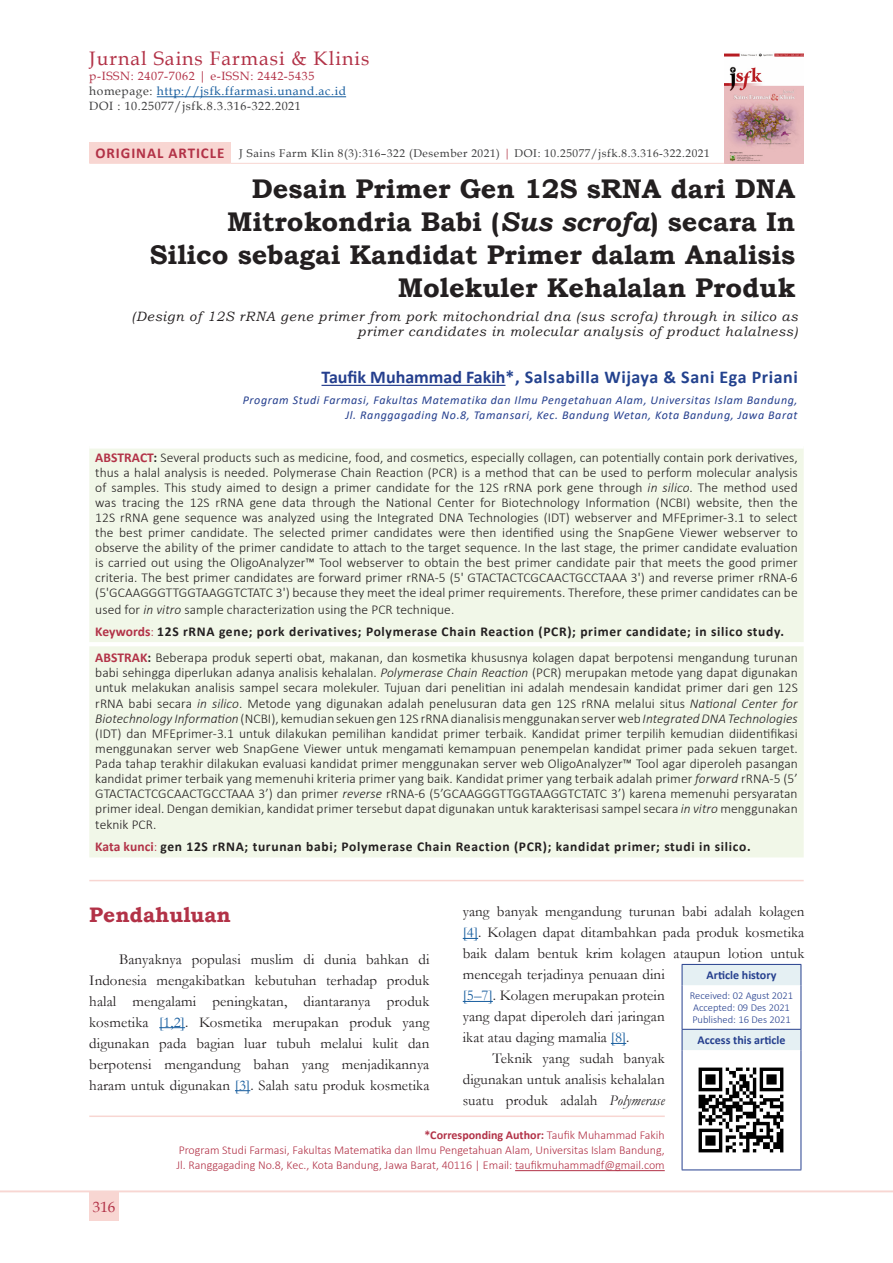
<style>
.page{position:relative;width:893px;height:1263px;background:#fff}
.page>*{position:absolute;margin:0;border:0;box-sizing:border-box;transform-origin:0 0}
.t1{font:700 27px/33px "Bookman Old Style";color:#231f20;text-align:right}
.t2{font:700 21px "Bookman Old Style";color:#b23247}
.t3{font:19.5px "Book Antiqua";letter-spacing:.05em;color:#b23247}
.t4{font:700 18px "Calibri";letter-spacing:.03em;color:#23428e}
.t5{font:15px/21px "Garamond";letter-spacing:.005em;color:#231f20;text-align:justify}
.t6{font:15px "Book Antiqua";color:#b23247}
.t7{font:300 13.5px/15px "Calibri";letter-spacing:.005em;color:#231f20;text-align:justify}
.t8{font:700 13.5px "Calibri";letter-spacing:.05em;color:#231f20}
.t9{font:italic 13.5px/15px "Bookman Old Style";letter-spacing:.05em;color:#231f20;text-align:right}
.t10{font:300 12px "Calibri";color:#b23247}
.t11{font:italic 12px "Calibri";letter-spacing:.05em;color:#253f8e}
.t12{font:12px/15px "Book Antiqua";letter-spacing:.05em;color:#3e3e3f}
.t13{font:700 12px "Calibri";color:#b23247}
.t14{font:700 12px "Calibri";color:#253f8e}
.t15{font:11.25px "Book Antiqua";letter-spacing:.05em;color:#3e3e3f}
.t16{font:300 10.5px "Calibri";color:#253f8e}
.s1{color:#b23247}
.s2{color:#175d9e}
.s3{font-family:"Calibri";font-weight:700;font-size:15px;color:#b23247}
.s4{color:#b84653}
.s5{font-style:italic}
.s6{color:#253f8e}
.s7{font-weight:700;color:#b23247}
.s8{font-weight:700}
.s9{font-weight:300;color:#b23247}
.s10{font-weight:300}
</style>
<div class="page">
<hr style="left:0;top:1191px;width:893px;height:1px;background:#f8d6d2">
<div style="left:89px;top:1191px;width:30px;height:30px;background:#f8d6d2"></div>
<hr style="left:157px;top:96px;width:189px;height:1px;background:#175d9e">
<img style="left:724px;top:53px;width:80px;height:110px">
<div style="left:89px;top:142px;width:142px;height:21px;background:#f8d6d2"></div>
<hr style="left:89px;top:163px;width:142px;height:1px;background:#f8d6d2">
<hr style="left:231px;top:163px;width:493px;height:1px;background:#f8d6d2">
<hr style="left:89px;top:1115px;width:576px;height:2px;background:#f8d6d2">
<svg style="left:159px;top:1027px;width:26px;height:1px"></svg>
<svg style="left:235px;top:1090px;width:15px;height:1px"></svg>
<svg style="left:463px;top:938px;width:15px;height:1px"></svg>
<hr style="left:463px;top:1001px;width:30px;height:1px;background:#175d9e">
<svg style="left:611px;top:1043px;width:15px;height:1px"></svg>
<svg style="left:682px;top:964px;width:120px;height:206px"></svg>
<hr style="left:682px;top:1050px;width:1px;height:119px;background:#253f8e">
<hr style="left:801px;top:1050px;width:1px;height:119px;background:#253f8e">
<hr style="left:682px;top:1169px;width:119px;height:1px;background:#253f8e">
<img style="left:686px;top:1054px;width:110px;height:112px">
<div style="left:89px;top:449px;width:715px;height:193px;background:#f1f7e8"></div>
<hr style="left:321px;top:385px;width:184px;height:1px;background:#253f8e">
<div style="left:89px;top:646px;width:715px;height:211px;background:#f1f7e8"></div>
<hr style="left:515px;top:1170px;width:150px;height:1px;background:#b23247">
<hr style="left:89px;top:880px;width:715px;height:1px;background:#f8d6d2">
<h3 class="t3" style="left:89px;top:45px;width:281px">Jurnal Sains Farmasi &amp; Klinis</h3>
<p class="t12" style="left:89px;top:68px;width:258px"><span class="s1">p-ISSN: 2407-7062 | e-ISSN: 2442-5435 </span>homepage: <span class="s2">http://jsfk.ffarmasi.unand.ac.id<br></span>DOI : 10.25077/jsfk.8.3.316-322.2021</p>
<p class="t15" style="left:96px;top:145px;width:616px"><span class="s3">ORIGINAL ARTICLE</span> J Sains Farm Klin 8(3):316–322 (Desember 2021) <span class="s4">|</span> DOI: 10.25077/jsfk.8.3.316-322.2021</p>
<p class="t1" style="left:150px;top:172px;width:647px">Desain Primer Gen 12S sRNA dari DNA Mitrokondria Babi (<span class="s5">Sus scrofa</span>) secara In Silico sebagai Kandidat Primer dalam Analisis Molekuler Kehalalan Produk</p>
<p class="t9" style="left:132px;top:309px;width:668px">(Design of 12S rRNA gene primer from pork mitochondrial dna (sus scrofa) through in silico as primer candidates in molecular analysis of product halalness)</p>
<p class="t4" style="left:321px;top:365px;width:478px"><span class="s6">Taufik Muhammad Fakih</span>*, Salsabilla Wijaya &amp; Sani Ega Priani</p>
<p class="t11" style="left:243px;top:392px;width:556px">Program Studi Farmasi, Fakultas Matematika dan Ilmu Pengetahuan Alam, Universitas Islam Bandung,</p>
<p class="t11" style="left:345px;top:407px;width:454px">Jl. Ranggagading No.8, Tamansari, Kec. Bandung Wetan, Kota Bandung, Jawa Barat</p>
<p class="t7" style="left:95px;top:450px;width:704px"><span class="s7">ABSTRACT</span><span class="s8">:</span> Several products such as medicine, food, and cosmetics, especially collagen, can potentially contain pork derivatives, thus a halal analysis is needed. Polymerase Chain Reaction (PCR) is a method that can be used to perform molecular analysis of samples. This study aimed to design a primer candidate for the 12S rRNA pork gene through <span class="s5">in silico</span>. The method used was tracing the 12S rRNA gene data through the National Center for Biotechnology Information (NCBI) website, then the 12S rRNA gene sequence was analyzed using the Integrated DNA Technologies (IDT) webserver and MFEprimer-3.1 to select the best primer candidate. The selected primer candidates were then identified using the SnapGene Viewer webserver to observe the ability of the primer candidate to attach to the target sequence. In the last stage, the primer candidate evaluation is carried out using the OligoAnalyzer™ Tool webserver to obtain the best primer candidate pair that meets the good primer criteria. The best primer candidates are forward primer rRNA-5 (5' GTACTACTCGCAACTGCCTAAA 3') and reverse primer rRNA-6 (5'GCAAGGGTTGGTAAGGTCTATC 3') because they meet the ideal primer requirements. Therefore, these primer candidates can be</p>
<p class="t7" style="left:95px;top:602px;width:361px">used for <span class="s5">in vitro</span> sample characterization using the PCR technique.</p>
<p class="t8" style="left:95px;top:622px;width:690px"><span class="s1">Keywords</span><span class="s9">:</span> 12S rRNA gene; pork derivatives; Polymerase Chain Reaction (PCR); primer candidate; in silico study.</p>
<p class="t7" style="left:95px;top:650px;width:704px"><span class="s7">ABSTRAK</span><span class="s8">:</span> Beberapa produk seperti obat, makanan, dan kosmetika khususnya kolagen dapat berpotensi mengandung turunan babi sehingga diperlukan adanya analisis kehalalan. <span class="s5">Polymerase Chain Reaction</span> (PCR) merupakan metode yang dapat digunakan untuk melakukan analisis sampel secara molekuler. Tujuan dari penelitian ini adalah mendesain kandidat primer dari gen 12S rRNA babi secara <span class="s5">in silico</span>. Metode yang digunakan adalah penelusuran data gen 12S rRNA melalui situs <span class="s5">National Center for Biotechnology Information</span> (NCBI), kemudian sekuen gen 12S rRNA dianalisis menggunakan server web <span class="s5">Integrated DNA Technologies </span>(IDT) dan MFEprimer-3.1 untuk dilakukan pemilihan kandidat primer terbaik. Kandidat primer terpilih kemudian diidentifikasi menggunakan server web SnapGene Viewer untuk mengamati kemampuan penempelan kandidat primer pada sekuen target.<br>Pada tahap terakhir dilakukan evaluasi kandidat primer menggunakan server web OligoAnalyzer™ Tool agar diperoleh pasangan kandidat primer terbaik yang memenuhi kriteria primer yang baik. Kandidat primer yang terbaik adalah primer <span class="s5">forward</span> rRNA-5 (5’ GTACTACTCGCAACTGCCTAAA 3’) dan primer <span class="s5">reverse</span> rRNA-6 (5’GCAAGGGTTGGTAAGGTCTATC 3’) karena memenuhi persyaratan primer ideal. Dengan demikian, kandidat primer tersebut dapat digunakan untuk karakterisasi sampel secara <span class="s5">in vitro</span> menggunakan</p>
<p class="t7" style="left:95px;top:817px;width:63px">teknik PCR.</p>
<p class="t8" style="left:95px;top:837px;width:657px"><span class="s1">Kata kunci</span><span class="s9">:</span> gen 12S rRNA; turunan babi; Polymerase Chain Reaction (PCR); kandidat primer; studi in silico.</p>
<p class="t2" style="left:89px;top:899px;width:143px">Pendahuluan</p>
<p class="t5" style="left:89px;top:948px;width:342px;text-indent:30px">Banyaknya populasi muslim di dunia bahkan di Indonesia mengakibatkan kebutuhan terhadap produk halal mengalami peningkatan, diantaranya produk kosmetika <span class="s2">[1,2]</span>. Kosmetika merupakan produk yang digunakan pada bagian luar tubuh melalui kulit dan berpotensi mengandung bahan yang menjadikannya haram untuk digunakan <span class="s2">[3]</span>. Salah satu produk kosmetika</p>
<p class="t5" style="left:463px;top:901px;width:343px;text-align:left">yang banyak mengandung turunan babi adalah kolagen <span class="s2">[4]</span>. Kolagen dapat ditambahkan pada produk kosmetika baik dalam bentuk krim kolagen ataupun lotion untuk mencegah terjadinya penuaan dini<br><span class="s2">[5–7]</span>. Kolagen merupakan protein<br>yang dapat diperoleh dari jaringan<br>ikat atau daging mamalia <span class="s2">[8]</span>.</p>
<p class="t5" style="left:463px;top:1048px;width:204px;text-indent:30px">Teknik yang sudah banyak digunakan untuk analisis kehalalan suatu produk adalah <span class="s5">Polymerase</span></p>
<p class="t14" style="left:707px;top:967px;width:71px">Article history</p>
<p class="t16" style="left:690px;top:989px;width:105px">Received: 02 Agust 2021</p>
<p class="t16" style="left:693px;top:1001px;width:98px">Accepted: 09 Des 2021</p>
<p class="t16" style="left:692px;top:1013px;width:100px">Published: 16 Des 2021</p>
<p class="t14" style="left:698px;top:1032px;width:89px">Access this article</p>
<p class="t6" style="left:93px;top:1196px;width:24px">316</p>
<p class="t13" style="left:424px;top:1127px;width:242px">*Corresponding Author: <span class="s10">Taufik Muhammad Fakih</span></p>
<p class="t10" style="left:179px;top:1143px;width:488px">Program Studi Farmasi, Fakultas Matematika dan Ilmu Pengetahuan Alam, Universitas Islam Bandung,</p>
<p class="t10" style="left:176px;top:1158px;width:490px">Jl. Ranggagading No.8, Kec., Kota Bandung, Jawa Barat, 40116 | Email: taufikmuhammadf@gmail.com</p>
</div>
